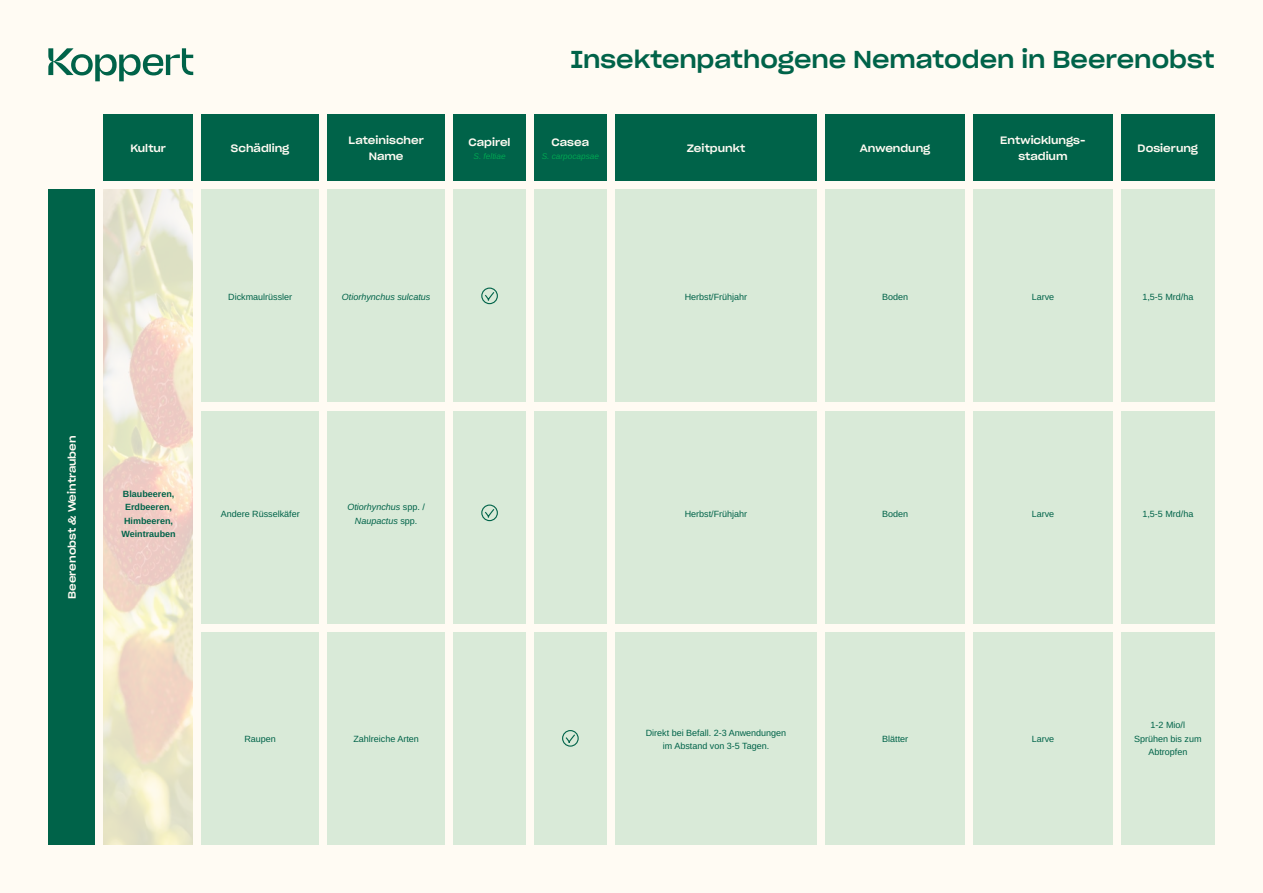
<style>
.page{position:relative;width:1263px;height:893px;background:#fffbf3}
.page>*{position:absolute;margin:0;border:0;box-sizing:border-box;transform-origin:0 0}
.t1{font:24px "Sharp Grotesk Medium 22";letter-spacing:-.005em;color:#006349}
.t2{font:10.5px/15.8px "Sharp Grotesk Medium 22";color:#fffbf3;text-align:center}
.t3{font:9px/13.5px "Arimo";color:#006349;text-align:center}
.t4{font:italic 9px/13.5px "Arimo";color:#006349;text-align:center}
.t5{font:700 9px/13.5px "Arimo";color:#006349;text-align:center}
.t6{font:italic 8.25px "Arimo";color:#00a552}
.s1{font-style:normal}
</style>
<div class="page">
<img style="left:104px;top:190px;width:89px;height:655px">
<svg style="left:48px;top:48px;width:145px;height:33px"></svg>
<div style="left:48px;top:190px;width:47px;height:655px;background:#006349"></div>
<div style="left:104px;top:115px;width:89px;height:66px;background:#006349"></div>
<div style="left:327px;top:115px;width:118px;height:66px;background:#006349"></div>
<div style="left:973px;top:115px;width:139px;height:66px;background:#006349"></div>
<div style="left:1121px;top:115px;width:93px;height:66px;background:#006349"></div>
<div style="left:825px;top:115px;width:140px;height:66px;background:#006349"></div>
<div style="left:201px;top:115px;width:118px;height:66px;background:#006349"></div>
<div style="left:453px;top:115px;width:73px;height:66px;background:#006349"></div>
<div style="left:534px;top:115px;width:72px;height:66px;background:#006349"></div>
<div style="left:615px;top:115px;width:202px;height:66px;background:#006349"></div>
<div style="left:201px;top:190px;width:118px;height:212px;background:#d9ead8"></div>
<div style="left:327px;top:190px;width:118px;height:212px;background:#d9ead8"></div>
<div style="left:615px;top:190px;width:202px;height:212px;background:#d9ead8"></div>
<div style="left:825px;top:190px;width:140px;height:212px;background:#d9ead8"></div>
<div style="left:973px;top:190px;width:139px;height:212px;background:#d9ead8"></div>
<div style="left:1121px;top:190px;width:93px;height:212px;background:#d9ead8"></div>
<div style="left:453px;top:190px;width:73px;height:212px;background:#d9ead8"></div>
<div style="left:534px;top:190px;width:72px;height:212px;background:#d9ead8"></div>
<div style="left:201px;top:411px;width:118px;height:212px;background:#d9ead8"></div>
<div style="left:327px;top:411px;width:118px;height:212px;background:#d9ead8"></div>
<div style="left:615px;top:411px;width:202px;height:212px;background:#d9ead8"></div>
<div style="left:825px;top:411px;width:140px;height:212px;background:#d9ead8"></div>
<div style="left:973px;top:411px;width:139px;height:212px;background:#d9ead8"></div>
<div style="left:1121px;top:411px;width:93px;height:212px;background:#d9ead8"></div>
<div style="left:453px;top:411px;width:73px;height:212px;background:#d9ead8"></div>
<div style="left:534px;top:411px;width:72px;height:212px;background:#d9ead8"></div>
<div style="left:201px;top:632px;width:118px;height:213px;background:#d9ead8"></div>
<div style="left:327px;top:632px;width:118px;height:213px;background:#d9ead8"></div>
<div style="left:615px;top:632px;width:202px;height:213px;background:#d9ead8"></div>
<div style="left:825px;top:632px;width:140px;height:213px;background:#d9ead8"></div>
<div style="left:973px;top:632px;width:139px;height:213px;background:#d9ead8"></div>
<div style="left:1121px;top:632px;width:93px;height:213px;background:#d9ead8"></div>
<div style="left:453px;top:632px;width:73px;height:213px;background:#d9ead8"></div>
<div style="left:534px;top:632px;width:72px;height:213px;background:#d9ead8"></div>
<svg style="left:484px;top:508px;width:11px;height:11px"></svg>
<div style="left:481px;top:504px;width:17px;height:17px;border:1px solid #006349;border-radius:50%"></div>
<svg style="left:564px;top:733px;width:12px;height:11px"></svg>
<div style="left:562px;top:730px;width:17px;height:17px;border:1px solid #006349;border-radius:50%"></div>
<svg style="left:484px;top:291px;width:11px;height:11px"></svg>
<div style="left:481px;top:288px;width:17px;height:16px;border:1px solid #006349;border-radius:50%"></div>
<p class="t2" style="left:130px;top:140px;width:37px">Kultur</p>
<p class="t2" style="left:231px;top:140px;width:60px">Schädling</p>
<p class="t2" style="left:348px;top:132px;width:77px">Lateinischer<br>Name</p>
<p class="t2" style="left:469px;top:133px;width:43px">Capirel</p>
<p class="t6" style="left:473px;top:150px;width:34px">S. feltiae</p>
<h1 class="t1" style="left:571px;top:38px;width:645px">Insektenpathogene Nematoden in Beerenobst</h1>
<p class="t2" style="left:551px;top:133px;width:39px">Casea</p>
<p class="t6" style="left:542px;top:150px;width:59px">S. carpocapsae</p>
<p class="t2" style="left:1000px;top:132px;width:87px">Entwicklungs&shy;stadium</p>
<p class="t2" style="left:687px;top:140px;width:60px">Zeitpunkt</p>
<p class="t2" style="left:860px;top:140px;width:72px">Anwendung</p>
<p class="t2" style="left:1137px;top:140px;width:62px">Dosierung</p>
<p class="t3" style="left:228px;top:290px;width:65px">Dickmaulrüssler</p>
<p class="t4" style="left:342px;top:290px;width:90px">Otiorhynchus sulcatus</p>
<p class="t3" style="left:685px;top:290px;width:64px">Herbst/Frühjahr</p>
<p class="t3" style="left:882px;top:290px;width:28px">Boden</p>
<p class="t3" style="left:1032px;top:290px;width:24px">Larve</p>
<p class="t3" style="left:1142px;top:290px;width:53px">1,5-5 Mrd/ha</p>
<p class="t2" style="left:64px;top:599px;width:165px;rotate:-90deg">Beerenobst &amp; Weintrauben</p>
<p class="t5" style="left:121px;top:487px;width:56px">Blaubeeren,<br>Erdbeeren,<br>Himbeeren,<br>Weintrauben</p>
<p class="t3" style="left:221px;top:507px;width:81px">Andere Rüsselkäfer</p>
<p class="t4" style="left:347px;top:500px;width:79px">Otiorhynchus <span class="s1">spp. /<br></span>Naupactus <span class="s1">spp.</span></p>
<p class="t3" style="left:685px;top:507px;width:64px">Herbst/Frühjahr</p>
<p class="t3" style="left:882px;top:507px;width:28px">Boden</p>
<p class="t3" style="left:1032px;top:507px;width:24px">Larve</p>
<p class="t3" style="left:1142px;top:507px;width:53px">1,5-5 Mrd/ha</p>
<p class="t3" style="left:244px;top:733px;width:33px">Raupen</p>
<p class="t3" style="left:353px;top:733px;width:67px">Zahlreiche Arten</p>
<p class="t3" style="left:646px;top:726px;width:142px">Direkt bei Befall. 2-3 Anwendungen im Abstand von 3-5 Tagen.</p>
<p class="t3" style="left:882px;top:733px;width:28px">Blätter</p>
<p class="t3" style="left:1032px;top:733px;width:24px">Larve</p>
<p class="t3" style="left:1134px;top:718px;width:69px">1-2 Mio/l<br>Sprühen bis zum<br>Abtropfen</p>
</div>
